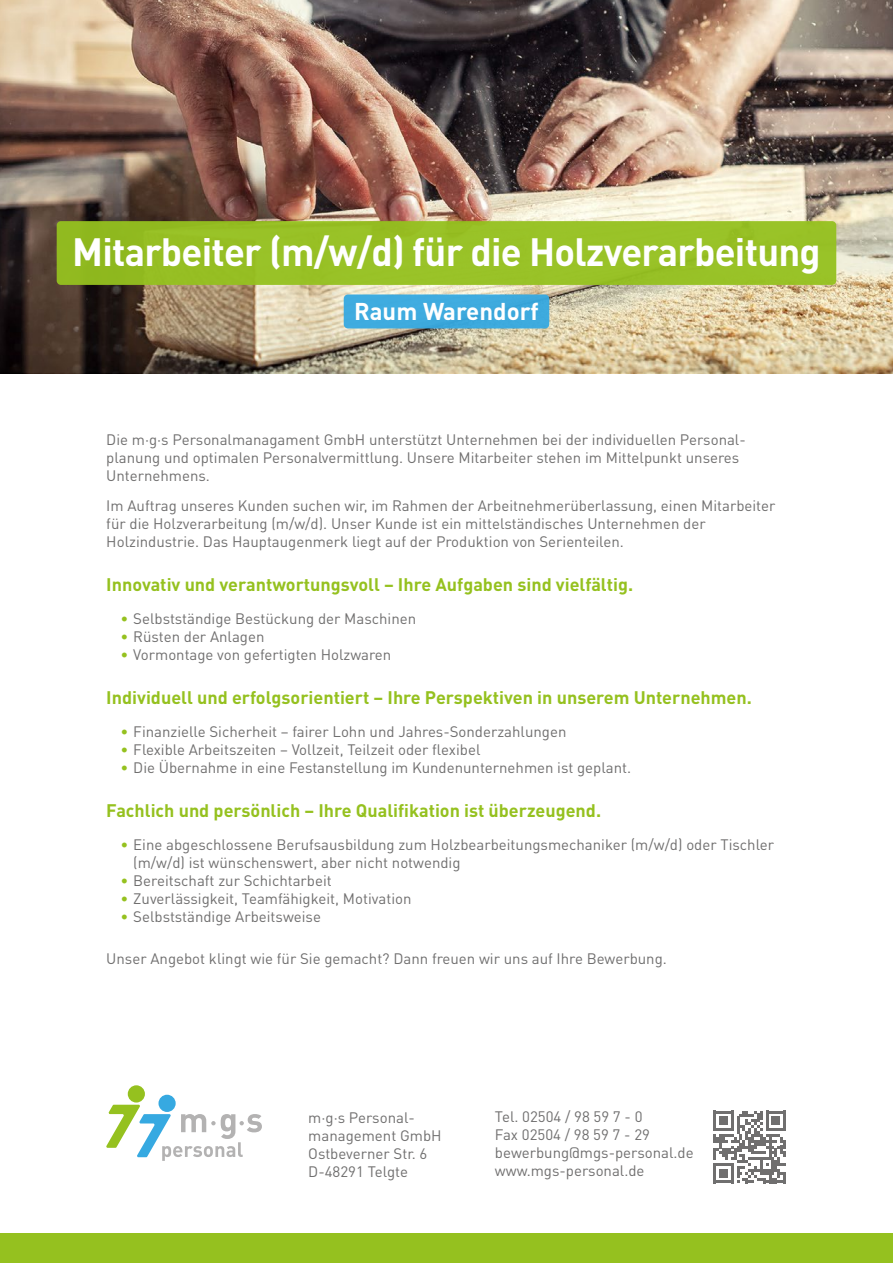
<style>
.page{position:relative;width:893px;height:1263px;background:#fff}
.page>*{position:absolute;margin:0;border:0;box-sizing:border-box;transform-origin:0 0}
.Absatzformat_1{font:700 39px "DINOT";letter-spacing:-.02em;color:#fff}
.Absatzformat_1-2{font:700 24px "DINOT";color:#fff}
.t1{font:700 18px "DINOT";color:#95c11f}
.Absatzformat_1-3{font:15px/18px "DINOT";color:#706f6f}
.s1{color:#95c11f}
</style>
<div class="page">
<img style="left:0;top:0;width:893px;height:373px">
<div style="left:57px;top:221px;width:779px;height:64px;background:#99c227;border-radius:4px"></div>
<div style="left:344px;top:294px;width:205px;height:34px;background:#3eabdf;border-radius:4px"></div>
<div style="left:0;top:1233px;width:893px;height:30px;background:#95c11f"></div>
<div style="left:128px;top:1085px;width:17px;height:17px;background:#95c11f;border-radius:50%"></div>
<div style="left:158px;top:1095px;width:18px;height:17px;background:#36a9e1;border-radius:50%"></div>
<svg style="left:106px;top:1105px;width:156px;height:56px"></svg>
<svg style="left:713px;top:1111px;width:73px;height:72px"></svg>
<p class="Absatzformat_1" style="left:72px;top:225px;width:750px">Mitarbeiter (m/w/d) für die Holzverarbeitung</p>
<p class="Absatzformat_1-2" style="left:354px;top:295px;width:186px">Raum Warendorf</p>
<p class="Absatzformat_1-3" style="left:106px;top:430px;width:641px">Die m·g·s Personalmanagament GmbH unterstützt Unternehmen bei der individuellen Personal&shy;planung und optimalen Personalvermittlung. Unsere Mitarbeiter stehen im Mittelpunkt unseres<br>Unternehmens.</p>
<p class="Absatzformat_1-3" style="left:106px;top:496px;width:671px">Im Auftrag unseres Kunden suchen wir, im Rahmen der Arbeitnehmerüberlassung, einen Mitarbeiter für die Holzverarbeitung (m/w/d). Unser Kunde ist ein mittelständisches Unternehmen der<br>Holzindustrie. Das Hauptaugenmerk liegt auf der Produktion von Serienteilen.</p>
<p class="t1" style="left:106px;top:572px;width:528px">Innovativ und verantwortungsvoll – Ihre Aufgaben sind vielfältig.</p>
<p class="Absatzformat_1-3" style="left:121px;top:609px;width:297px"><span class="s1">•</span> Selbstständige Bestückung der Maschinen</p>
<p class="Absatzformat_1-3" style="left:121px;top:627px;width:145px"><span class="s1">•</span> Rüsten der Anlagen</p>
<p class="Absatzformat_1-3" style="left:121px;top:645px;width:272px"><span class="s1">•</span> Vormontage von gefertigten Holzwaren</p>
<p class="t1" style="left:106px;top:685px;width:647px">Individuell und erfolgsorientiert – Ihre Perspektiven in unserem Unternehmen.</p>
<p class="Absatzformat_1-3" style="left:121px;top:722px;width:447px"><span class="s1">•</span> Finanzielle Sicherheit – fairer Lohn und Jahres-Sonderzahlungen</p>
<p class="Absatzformat_1-3" style="left:121px;top:740px;width:361px"><span class="s1">•</span> Flexible Arbeitszeiten – Vollzeit, Teilzeit oder flexibel</p>
<p class="Absatzformat_1-3" style="left:121px;top:758px;width:512px"><span class="s1">•</span> Die Übernahme in eine Festanstellung im Kundenunternehmen ist geplant.</p>
<p class="t1" style="left:106px;top:798px;width:496px">Fachlich und persönlich – Ihre Qualifikation ist überzeugend.</p>
<p class="Absatzformat_1-3" style="left:133px;top:835px;width:642px;text-indent:-13px"><span class="s1">•</span> Eine abgeschlossene Berufsausbildung zum Holzbearbeitungsmechaniker (m/w/d) oder Tischler (m/w/d) ist wünschenswert, aber nicht notwendig</p>
<p class="Absatzformat_1-3" style="left:121px;top:871px;width:213px"><span class="s1">•</span> Bereitschaft zur Schichtarbeit</p>
<p class="Absatzformat_1-3" style="left:121px;top:889px;width:292px"><span class="s1">•</span> Zuverlässigkeit, Teamfähigkeit, Motivation</p>
<p class="Absatzformat_1-3" style="left:121px;top:907px;width:202px"><span class="s1">•</span> Selbstständige Arbeitsweise</p>
<p class="Absatzformat_1-3" style="left:106px;top:949px;width:562px">Unser Angebot klingt wie für Sie gemacht? Dann freuen wir uns auf Ihre Bewerbung.</p>
<p class="Absatzformat_1-3" style="left:308px;top:1108px;width:108px">m·g·s Personal-</p>
<p class="Absatzformat_1-3" style="left:308px;top:1126px;width:135px">management GmbH</p>
<p class="Absatzformat_1-3" style="left:308px;top:1144px;width:121px">Ostbeverner Str. 6</p>
<p class="Absatzformat_1-3" style="left:308px;top:1162px;width:101px">D-48291 Telgte</p>
<p class="Absatzformat_1-3" style="left:495px;top:1107px;width:149px">Tel. 02504 / 98 59 7 - 0</p>
<p class="Absatzformat_1-3" style="left:495px;top:1125px;width:157px">Fax 02504 / 98 59 7 - 29</p>
<p class="Absatzformat_1-3" style="left:495px;top:1143px;width:200px">bewerbung@mgs-personal.de</p>
<p class="Absatzformat_1-3" style="left:495px;top:1161px;width:151px">www.mgs-personal.de</p>
</div>
